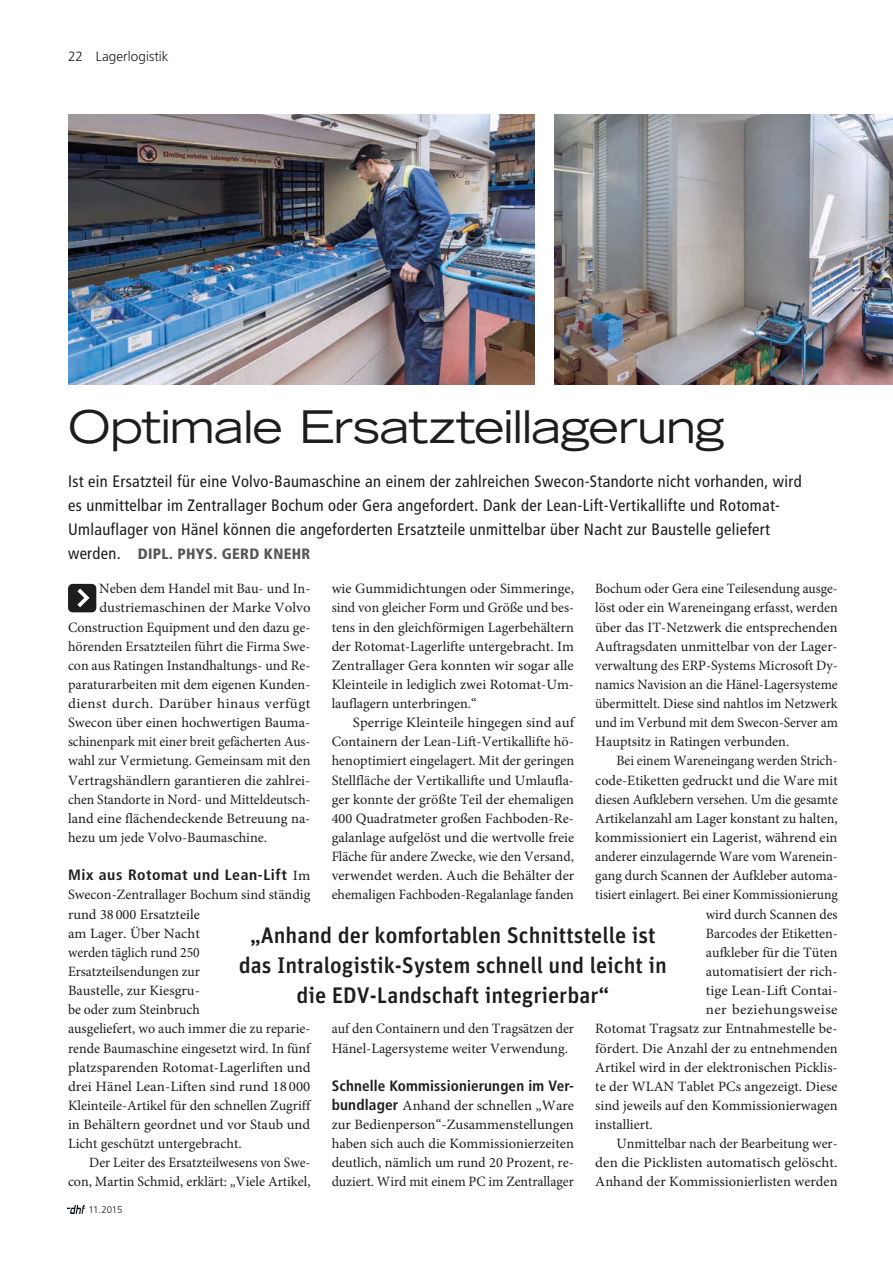
<style>
.page{position:relative;width:893px;height:1263px;background:#fff}
.page>*{position:absolute;margin:0;border:0;box-sizing:border-box;transform-origin:0 0}
.t1{font:expanded 45px "Trade Gothic LT Std";letter-spacing:-.02em;color:#1d1d1b}
.t2{font:500 22.5px/30px "Unit";color:#1d1d1b;text-align:center}
.t3{font:condensed 16.5px/24px "Frutiger LT Std";letter-spacing:.02em;color:#1d1d1b}
.t4{font:700 condensed 15px "Frutiger LT Std";letter-spacing:.015em;color:#1d1d1b}
.t5{font:700 condensed 15px "Frutiger LT Std";letter-spacing:.015em;color:#1d1d1b;scale:1.05 1}
.t6{font:900 condensed 15px "Frutiger LT Std";letter-spacing:.02em;color:#575756}
.t7{font:14.25px/19.2px "Minion Pro";color:#1d1d1b}
.t8{font:14.25px/19.2px "Minion Pro";color:#1d1d1b;text-align:right;scale:.96 1}
.t9{font:14.25px/19.2px "Minion Pro";color:#1d1d1b;text-align:justify;scale:1.04 1}
.t10{font:14.25px "Minion Pro";color:#1d1d1b;scale:1.05 1}
.t11{font:14.25px "Minion Pro";letter-spacing:.03em;color:#1d1d1b;scale:1.05 1}
.t12{font:14.25px "Minion Pro";color:#1d1d1b;scale:.95 1}
.t13{font:300 13.5px "Frutiger LT Std";letter-spacing:.005em;color:#1d1d1b}
.t14{font:300 9.75px "Frutiger LT Std";letter-spacing:-.03em;color:#1d1d1b}
.s1{font-weight:400;font-size:16.5px;color:#1d1d1b}
.s2{font-family:"Minion Pro";font-weight:400;font-stretch:normal;font-size:14.25px}
.s3{font-family:"Frutiger LT Std";font-weight:700;font-stretch:condensed;font-size:15px}
</style>
<div class="page">
<img style="left:67px;top:1205px;width:18px;height:8px">
<svg style="left:68px;top:584px;width:28px;height:28px"></svg>
<img style="left:68px;top:115px;width:467px;height:270px">
<img style="left:554px;top:115px;width:339px;height:270px">
<p class="t13" style="left:68px;top:49px;width:102px">22 Lagerlogistik</p>
<h1 class="t1" style="left:68px;top:397px;width:659px">Optimale Ersatzteillagerung</h1>
<p class="t3" style="left:68px;top:469px;width:735px">Ist ein Ersatzteil für eine Volvo-Baumaschine an einem der zahlreichen Swecon-Standorte nicht vorhanden, wird es unmittelbar im Zentrallager Bochum oder Gera angefordert. Dank der Lean-Lift-Vertikallifte und Rotomat-<br>Umlauflager von Hänel können die angeforderten Ersatzteile unmittelbar über Nacht zur Baustelle geliefert</p>
<p class="t6" style="left:68px;top:544px;width:244px"><span class="s1">werden.</span> DIPL. PHYS. GERD KNEHR</p>
<p class="t7" style="left:332px;top:579px;width:244px;text-align:justify">wie Gummidichtungen oder Simmeringe, sind von gleicher Form und Größe und bes&shy;tens in den gleichförmigen Lagerbehältern der Rotomat-Lagerlifte untergebracht. Im Zentrallager Gera konnten wir sogar alle Kleinteile in lediglich zwei Rotomat-Um&shy;lauflagern unterbringen.“</p>
<p class="t9" style="left:332px;top:713px;width:235px;text-indent:21px">Sperrige Kleinteile hingegen sind auf Containern der Lean-Lift-Vertikallifte hö&shy;henoptimiert eingelagert. Mit der geringen Stellfläche der Vertikallifte und Umlaufla&shy;ger konnte der größte Teil der ehemaligen 400 Quadratmeter großen Fachboden-Re&shy;galanlage aufgelöst und die wertvolle freie Fläche für andere Zwecke, wie den Versand, verwendet werden. Auch die Behälter der ehemaligen Fachboden-Regalanlage fanden</p>
<p class="t7" style="left:99px;top:579px;width:213px">Neben dem Handel mit Bau- und In-</p>
<p class="t7" style="left:99px;top:598px;width:213px">dustriemaschinen der Marke Volvo</p>
<p class="t7" style="left:68px;top:617px;width:244px">Construction Equipment und den dazu ge-</p>
<p class="t7" style="left:68px;top:636px;width:244px">hörenden Ersatzteilen führt die Firma Swe-</p>
<p class="t7" style="left:68px;top:656px;width:244px">con aus Ratingen Instandhaltungs- und Re-</p>
<p class="t7" style="left:68px;top:675px;width:244px">paraturarbeiten mit dem eigenen Kunden-</p>
<p class="t11" style="left:68px;top:694px;width:232px">dienst durch. Darüber hinaus verfügt</p>
<p class="t7" style="left:68px;top:713px;width:244px">Swecon über einen hochwertigen Bauma-</p>
<p class="t8" style="left:68px;top:732px;width:254px">schinenpark mit einer breit gefächerten Aus-</p>
<p class="t7" style="left:68px;top:751px;width:244px">wahl zur Vermietung. Gemeinsam mit den</p>
<p class="t7" style="left:68px;top:770px;width:244px">Vertragshändlern garantieren die zahlrei-</p>
<p class="t7" style="left:68px;top:790px;width:244px">chen Standorte in Nord- und Mitteldeutsch-</p>
<p class="t7" style="left:68px;top:809px;width:244px">land eine flächendeckende Betreuung na-</p>
<p class="t7" style="left:68px;top:828px;width:201px">hezu um jede Volvo-Baumaschine.</p>
<p class="t5" style="left:68px;top:866px;width:232px">Mix aus Rotomat und Lean-Lift <span class="s2">Im</span></p>
<p class="t7" style="left:68px;top:885px;width:244px">Swecon-Zentrallager Bochum sind ständig rund 38 000 Ersatzteile<br>am Lager. Über Nacht<br>werden täglich rund 250<br>Ersatzteilsendungen zur<br>Baustelle, zur Kiesgru-<br>be oder zum Steinbruch<br>ausgeliefert, wo auch immer die zu reparie&shy;rende Baumaschine eingesetzt wird. In fünf platzsparenden Rotomat-Lagerliften und drei Hänel Lean-Liften sind rund 18 000<br>Kleinteile-Artikel für den schnellen Zugriff in Behältern geordnet und vor Staub und Licht geschützt untergebracht.</p>
<p class="t8" style="left:68px;top:1153px;width:254px">Der Leiter des Ersatzteilwesens von Swe&shy;con, Martin Schmid, erklärt: „Viele Artikel,</p>
<p class="t8" style="left:595px;top:579px;width:254px;text-align:justify">Bochum oder Gera eine Teilesendung ausge&shy;löst oder ein Wareneingang erfasst, werden über das IT-Netzwerk die entsprechenden Auftragsdaten unmittelbar von der Lager&shy;verwaltung des ERP-Systems Microsoft Dy&shy;namics Navision an die Hänel-Lagersysteme übermittelt. Diese sind nahtlos im Netzwerk und im Verbund mit dem Swecon-Server am Hauptsitz in Ratingen verbunden.</p>
<p class="t8" style="left:617px;top:751px;width:232px">Bei einem Wareneingang werden Strich-</p>
<p class="t7" style="left:595px;top:770px;width:244px">code-Etiketten gedruckt und die Ware mit</p>
<p class="t12" style="left:595px;top:790px;width:257px">diesen Aufklebern versehen. Um die gesamte</p>
<p class="t7" style="left:595px;top:809px;width:244px">Artikelanzahl am Lager konstant zu halten,</p>
<p class="t7" style="left:595px;top:828px;width:244px">kommissioniert ein Lagerist, während ein</p>
<p class="t8" style="left:595px;top:847px;width:254px">anderer einzulagernde Ware vom Warenein-</p>
<p class="t7" style="left:595px;top:866px;width:244px">gang durch Scannen der Aufkleber automa-</p>
<p class="t8" style="left:595px;top:885px;width:254px">tisiert einlagert. Bei einer Kommissionierung</p>
<p class="t7" style="left:706px;top:904px;width:133px">wird durch Scannen des</p>
<p class="t7" style="left:706px;top:923px;width:133px">Barcodes der Etiketten-</p>
<p class="t7" style="left:706px;top:943px;width:133px">aufkleber für die Tüten</p>
<p class="t7" style="left:706px;top:962px;width:133px">automatisiert der rich-</p>
<p class="t10" style="left:706px;top:981px;width:127px">tige Lean-Lift Contai-</p>
<p class="t11" style="left:706px;top:1000px;width:127px">ner beziehungsweise</p>
<p class="t7" style="left:595px;top:1019px;width:244px">Rotomat Tragsatz zur Entnahmestelle be-</p>
<p class="t7" style="left:595px;top:1038px;width:244px">fördert. Die Anzahl der zu entnehmenden</p>
<p class="t7" style="left:595px;top:1057px;width:244px">Artikel wird in der elektronischen Picklis-</p>
<p class="t7" style="left:595px;top:1077px;width:244px">te der WLAN Tablet PCs angezeigt. Diese</p>
<p class="t7" style="left:595px;top:1096px;width:244px">sind jeweils auf den Kommissionierwagen</p>
<p class="t7" style="left:595px;top:1115px;width:59px">installiert.</p>
<p class="t7" style="left:617px;top:1134px;width:223px">Unmittelbar nach der Bearbeitung wer-</p>
<p class="t10" style="left:595px;top:1153px;width:232px">den die Picklisten automatisch gelöscht.</p>
<p class="t7" style="left:595px;top:1172px;width:244px">Anhand der Kommissionierlisten werden</p>
<h2 class="t2" style="left:239px;top:919px;width:430px">„Anhand der komfortablen Schnittstelle ist das Intralogistik-System schnell und leicht in die EDV-Landschaft integrierbar“</h2>
<p class="t7" style="left:332px;top:1019px;width:244px">auf den Containern und den Tragsätzen der<br>Hänel-Lagersysteme weiter Verwendung.</p>
<p class="t4" style="left:332px;top:1077px;width:244px">Schnelle Kommissionierungen im Ver-</p>
<p class="t7" style="left:332px;top:1096px;width:244px;text-align:justify"><span class="s3">bundlager</span> Anhand der schnellen „Ware zur Bedienperson“-Zusammenstellungen haben sich auch die Kommissionierzeiten deutlich, nämlich um rund 20 Prozent, re&shy;duziert. Wird mit einem PC im Zentrallager</p>
<p class="t14" style="left:89px;top:1204px;width:35px">11.2015</p>
</div>
